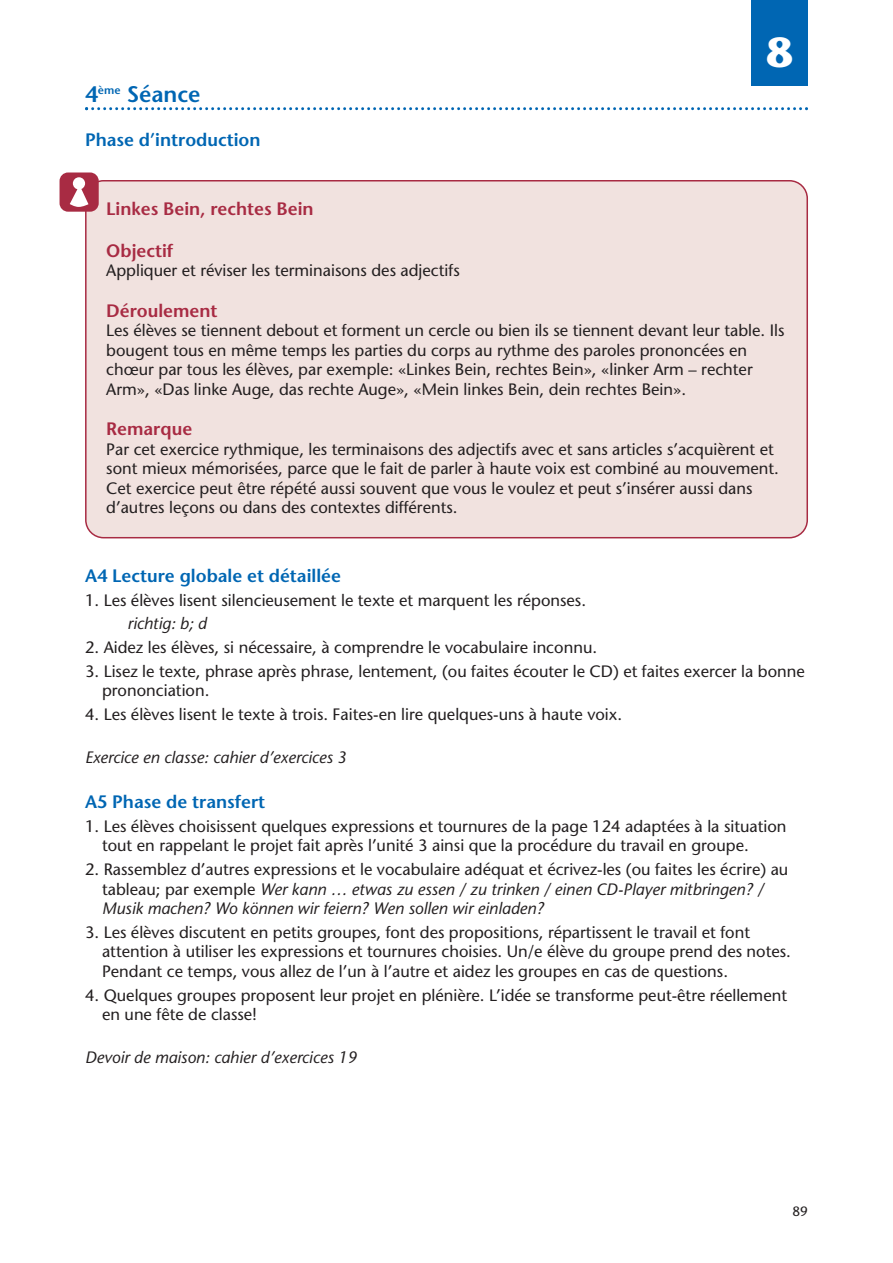
<style>
.page{position:relative;width:893px;height:1263px;background:#fff}
.page>*{position:absolute;margin:0;border:0;box-sizing:border-box;transform-origin:0 0}
.t1{font:700 42px "Stone Sans";color:#fff}
.t2{font:600 22.5px "Stone Sans";color:#0066b3}
.t3{font:600 18px "Stone Sans";color:#0066b3}
.t4{font:600 18px "Stone Sans";color:#a82b43}
.t5{font:16.5px/19.5px "Stone Sans";color:#231f20}
.t6{font:italic 16.5px/19.5px "Stone Sans";color:#231f20}
.t7{font:13.5px "Stone Sans";color:#231f20}
.s1{font-style:normal}
</style>
<div class="page">
<div style="left:85px;top:180px;width:723px;height:358px;background:#f1e2df"></div>
<div style="left:60px;top:173px;width:39px;height:39px;background:#a82b43;border-radius:9px"></div>
<div style="left:73px;top:177px;width:12px;height:13px;background:#fff;border-radius:50%"></div>
<svg style="left:70px;top:188px;width:18px;height:19px"></svg>
<div style="left:751px;top:0;width:57px;height:85px;background:#0066b3"></div>
<svg style="left:85px;top:107px;width:723px;height:3px"></svg>
<h2 class="t2" style="left:85px;top:85px;width:117px">4<sup>ème</sup> Séance</h2>
<p class="t3" style="left:85px;top:133px;width:177px">Phase d’introduction</p>
<h1 class="t1" style="left:766px;top:36px;width:28px">8</h1>
<p class="t4" style="left:106px;top:202px;width:209px">Linkes Bein, rechtes Bein</p>
<p class="t4" style="left:106px;top:244px;width:68px">Objectif</p>
<p class="t5" style="left:106px;top:263px;width:355px">Appliquer et réviser les terminaisons des adjectifs</p>
<p class="t4" style="left:106px;top:304px;width:113px">Déroulement</p>
<p class="t5" style="left:106px;top:323px;width:680px">Les élèves se tiennent debout et forment un cercle ou bien ils se tiennent devant leur table. Ils bougent tous en même temps les parties du corps au rythme des paroles prononcées en chœur par tous les élèves, par exemple: «Linkes Bein, rechtes Bein», «linker Arm – rechter Arm», «Das linke Auge, das rechte Auge», «Mein linkes Bein, dein rechtes Bein».</p>
<p class="t4" style="left:106px;top:422px;width:87px">Remarque</p>
<p class="t5" style="left:106px;top:441px;width:674px">Par cet exercice rythmique, les terminaisons des adjectifs avec et sans articles s’acquièrent et sont mieux mémorisées, parce que le fait de parler à haute voix est combiné au mouvement.<br>Cet exercice peut être répété aussi souvent que vous le voulez et peut s’insérer aussi dans d’autres leçons ou dans des contextes différents.</p>
<p class="t3" style="left:85px;top:569px;width:257px">A4 Lecture globale et détaillée</p>
<p class="t5" style="left:85px;top:592px;width:502px">1. Les élèves lisent silencieusement le texte et marquent les réponses.</p>
<p class="t6" style="left:128px;top:616px;width:81px">richtig: b; d</p>
<p class="t5" style="left:85px;top:639px;width:514px">2. Aidez les élèves, si nécessaire, à comprendre le vocabulaire inconnu.</p>
<p class="t5" style="left:102px;top:663px;width:704px;text-indent:-17px">3. Lisez le texte, phrase après phrase, lentement, (ou faites écouter le CD) et faites exercer la bonne prononciation.</p>
<p class="t5" style="left:85px;top:706px;width:539px">4. Les élèves lisent le texte à trois. Faites-en lire quelques-uns à haute voix.</p>
<p class="t6" style="left:85px;top:750px;width:263px">Exercice en classe: cahier d’exercices 3</p>
<p class="t3" style="left:85px;top:795px;width:182px">A5 Phase de transfert</p>
<p class="t5" style="left:102px;top:818px;width:686px;text-indent:-17px">1. Les élèves choisissent quelques expressions et tournures de la page 124 adaptées à la situation tout en rappelant le projet fait après l’unité 3 ainsi que la procédure du travail en groupe.</p>
<p class="t6" style="left:102px;top:861px;width:688px;text-indent:-17px"><span class="s1">2. Rassemblez d’autres expressions et le vocabulaire adéquat et écrivez-les (ou faites les écrire) au tableau; par exemple</span> Wer kann … etwas zu essen / zu trinken / einen CD-Player mitbringen? /<br>Musik machen? Wo können wir feiern? Wen sollen wir einladen?</p>
<p class="t5" style="left:102px;top:924px;width:690px;text-indent:-17px">3. Les élèves discutent en petits groupes, font des propositions, répartissent le travail et font attention à utiliser les expressions et tournures choisies. Un/e élève du groupe prend des notes.<br>Pendant ce temps, vous allez de l’un à l’autre et aidez les groupes en cas de questions.</p>
<p class="t5" style="left:102px;top:987px;width:686px;text-indent:-17px">4. Quelques groupes proposent leur projet en plénière. L’idée se transforme peut-être réellement en une fête de classe!</p>
<p class="t6" style="left:85px;top:1050px;width:273px">Devoir de maison: cahier d’exercices 19</p>
<p class="t7" style="left:792px;top:1206px;width:17px">89</p>
</div>
